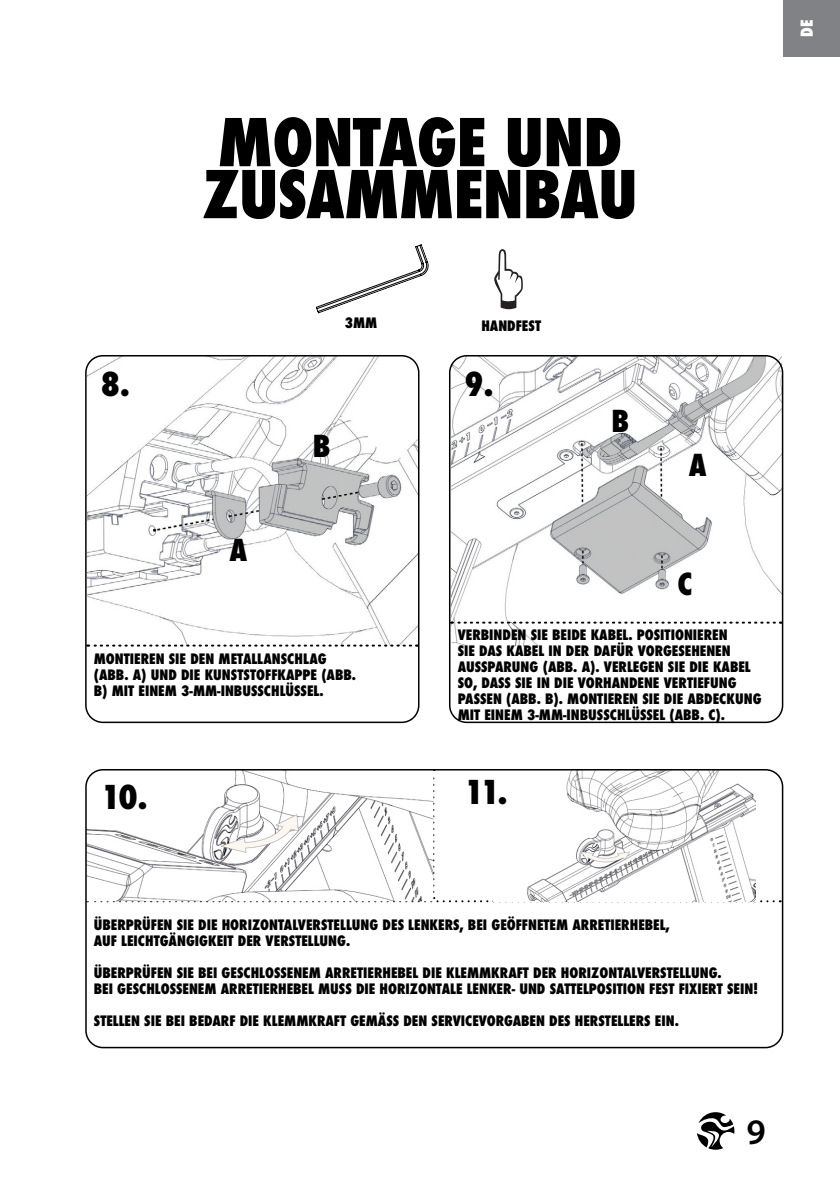
<style>
.page{position:relative;width:840px;height:1191px;background:#fff}
.page>*{position:absolute;margin:0;border:0;box-sizing:border-box;transform-origin:0 0}
.t1{font:800 condensed 64px/52px "Futura";letter-spacing:-.01em;color:#000}
.t2{font:600 36px "Myriad Pro";color:#000}
.t3{font:800 condensed 32px "Futura";color:#000}
.t4{font:800 condensed 29.4px "Futura";color:#000}
.t5{font:800 condensed 16px "Futura";color:#fff}
.t6{font:800 condensed 14px/16px "Futura";color:#000}
</style>
<div class="page">
<svg style="left:697px;top:1112px;width:37px;height:37px"></svg>
<div style="left:782px;top:0;width:57px;height:57px;background:#808285"></div>
<img style="left:88px;top:355px;width:330px;height:289px">
<img style="left:451px;top:356px;width:330px;height:289px">
<div style="left:85px;top:355px;width:334px;height:368px;border:2px solid #000;border-radius:17px"></div>
<div style="left:448px;top:355px;width:334px;height:368px;border:2px solid #000;border-radius:17px"></div>
<svg style="left:87px;top:644px;width:331px;height:2px"></svg>
<svg style="left:450px;top:621px;width:331px;height:2px"></svg>
<svg style="left:316px;top:244px;width:112px;height:69px"></svg>
<svg style="left:494px;top:249px;width:28px;height:60px"></svg>
<svg style="left:88px;top:769px;width:685px;height:133px"></svg>
<img style="left:493px;top:772px;width:262px;height:129px">
<img style="left:88px;top:769px;width:345px;height:132px">
<div style="left:85px;top:769px;width:697px;height:279px;border:2px solid #000;border-radius:17px"></div>
<h1 class="t1" style="left:202px;top:117px;width:436px">MONTAGE UND<br>ZUSAMMENBAU</h1>
<p class="t6" style="left:344px;top:315px;width:34px">3MM</p>
<p class="t6" style="left:481px;top:317px;width:61px">HANDFEST</p>
<h3 class="t3" style="left:101px;top:362px;width:30px">8.</h3>
<h3 class="t3" style="left:464px;top:362px;width:30px">9.</h3>
<h3 class="t4" style="left:229px;top:529px;width:19px">A</h3>
<h3 class="t4" style="left:313px;top:426px;width:19px">B</h3>
<h3 class="t4" style="left:611px;top:401px;width:19px">B</h3>
<h3 class="t4" style="left:688px;top:445px;width:19px">A</h3>
<p class="t6" style="left:94px;top:650px;width:263px">MONTIEREN SIE DEN METALLANSCHLAG (ABB. A) UND DIE KUNSTSTOFFKAPPE (ABB.<br>B) MIT EINEM 3-MM-INBUSSCHLÜSSEL.</p>
<h3 class="t4" style="left:677px;top:564px;width:16px">C</h3>
<p class="t6" style="left:457px;top:626px;width:305px">VERBINDEN SIE BEIDE KABEL. POSITIONIEREN<br>SIE DAS KABEL IN DER DAFÜR VORGESEHENEN AUSSPARUNG (ABB. A). VERLEGEN SIE DIE KABEL SO, DASS SIE IN DIE VORHANDENE VERTIEFUNG PASSEN (ABB. B). MONTIEREN SIE DIE ABDECKUNG MIT EINEM 3-MM-INBUSSCHLÜSSEL (ABB. C).</p>
<h3 class="t3" style="left:101px;top:775px;width:48px">10.</h3>
<h3 class="t3" style="left:464px;top:770px;width:45px">11.</h3>
<p class="t5" style="left:795px;top:37px;width:19px;rotate:-90deg">DE</p>
<p class="t6" style="left:94px;top:917px;width:577px">ÜBERPRÜFEN SIE DIE HORIZONTALVERSTELLUNG DES LENKERS, BEI GEÖFFNETEM ARRETIERHEBEL,<br>AUF LEICHTGÄNGIGKEIT DER VERSTELLUNG.</p>
<p class="t6" style="left:94px;top:965px;width:665px">ÜBERPRÜFEN SIE BEI GESCHLOSSENEM ARRETIERHEBEL DIE KLEMMKRAFT DER HORIZONTALVERSTELLUNG.<br>BEI GESCHLOSSENEM ARRETIERHEBEL MUSS DIE HORIZONTALE LENKER- UND SATTELPOSITION FEST FIXIERT SEIN!</p>
<p class="t6" style="left:94px;top:1013px;width:586px">STELLEN SIE BEI BEDARF DIE KLEMMKRAFT GEMÄSS DEN SERVICEVORGABEN DES HERSTELLERS EIN.</p>
<h2 class="t2" style="left:746px;top:1109px;width:21px">9</h2>
</div>
